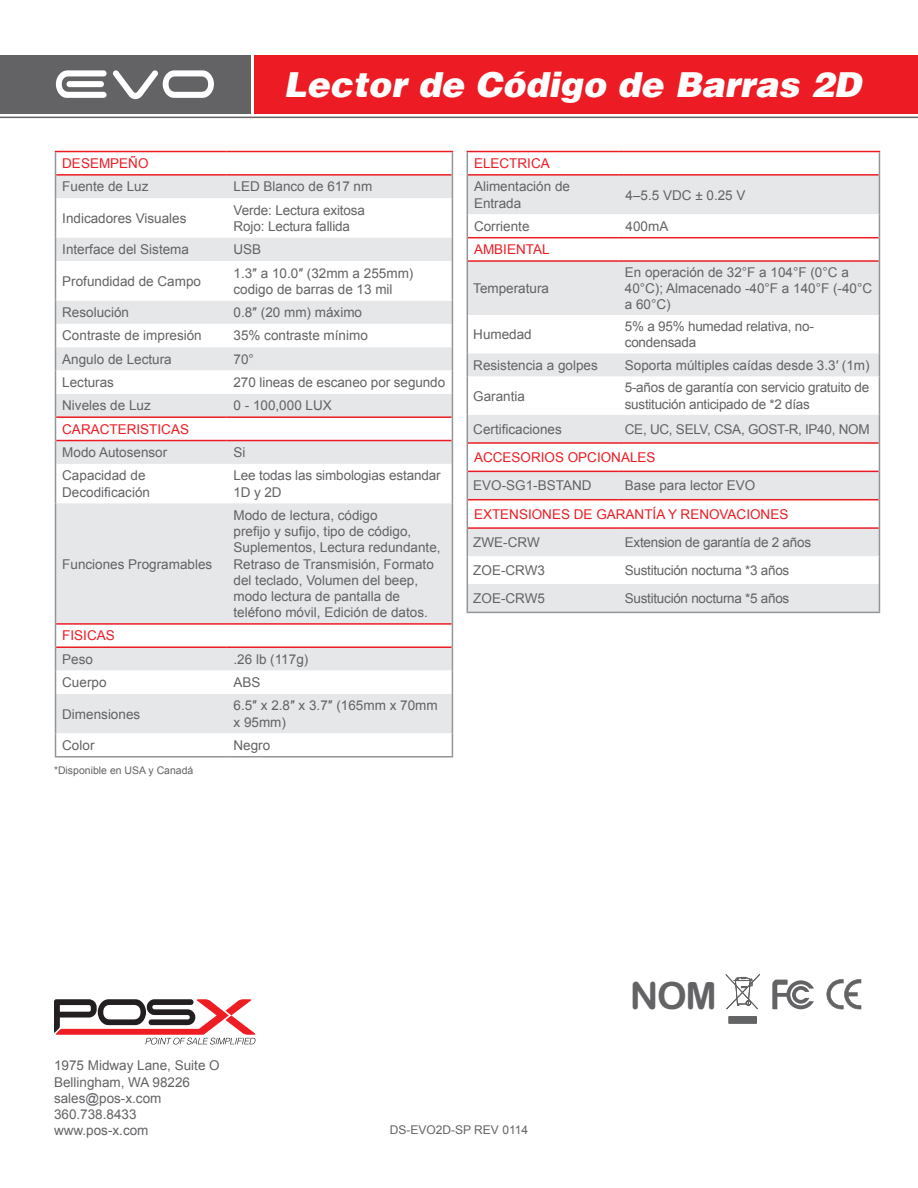
<style>
.page{position:relative;width:918px;height:1188px;background:#fff}
.page>*{position:absolute;margin:0;border:0;box-sizing:border-box;transform-origin:0 0}
.t1{font:37.65px "Arial Rounded MT Bold";color:#636366}
.t2{font:italic 900 34.5px "Switzerland";color:#fff}
.t3{font:13.5px/16.2px "Arial";color:#636366}
.t4{font:13.5px/16.2px "Arial";letter-spacing:-.02em;color:#636366}
.t5{font:13.5px "Arial";color:#ed1c24}
.t6{font:12px "Arial";color:#636366}
.t7{font:10.5px "Arial";color:#636366}
</style>
<div class="page">
<svg style="left:54px;top:999px;width:201px;height:46px"></svg>
<div style="left:0;top:55px;width:251px;height:58px;background:#636366"></div>
<div style="left:254px;top:55px;width:664px;height:58px;background:#ed1c24"></div>
<svg style="left:56px;top:70px;width:51px;height:28px"></svg>
<svg style="left:113px;top:70px;width:101px;height:29px"></svg>
<hr style="left:0;top:117px;width:918px;height:1px;background:#636366">
<svg style="left:772px;top:980px;width:42px;height:29px"></svg>
<svg style="left:826px;top:979px;width:35px;height:30px"></svg>
<svg style="left:726px;top:974px;width:34px;height:50px"></svg>
<svg style="left:56px;top:176px;width:396px;height:85px;fill:#e6e7e9"></svg>
<svg style="left:56px;top:261px;width:396px;height:495px;fill:#e6e7e9"></svg>
<hr style="left:55px;top:151px;width:172px;height:1px;background:#ed1c24">
<hr style="left:227px;top:151px;width:226px;height:1px;background:#ed1c24">
<hr style="left:56px;top:174px;width:171px;height:2px;background:#ed1c24">
<hr style="left:227px;top:174px;width:225px;height:2px;background:#ed1c24">
<hr style="left:55px;top:198px;width:1px;height:40px;background:#939598">
<svg style="left:55px;top:238px;width:1px;height:23px"></svg>
<hr style="left:55px;top:261px;width:1px;height:40px;background:#939598">
<hr style="left:55px;top:464px;width:1px;height:39px;background:#939598">
<hr style="left:55px;top:503px;width:1px;height:121px;background:#939598">
<svg style="left:55px;top:624px;width:1px;height:70px"></svg>
<hr style="left:55px;top:694px;width:1px;height:39px;background:#939598">
<hr style="left:56px;top:623px;width:171px;height:2px;background:#ed1c24">
<hr style="left:227px;top:623px;width:225px;height:2px;background:#ed1c24">
<hr style="left:56px;top:646px;width:171px;height:2px;background:#ed1c24">
<hr style="left:227px;top:646px;width:225px;height:2px;background:#ed1c24">
<hr style="left:56px;top:416px;width:171px;height:2px;background:#ed1c24">
<hr style="left:227px;top:416px;width:225px;height:2px;background:#ed1c24">
<hr style="left:56px;top:440px;width:171px;height:1px;background:#ed1c24">
<hr style="left:227px;top:440px;width:225px;height:1px;background:#ed1c24">
<svg style="left:55px;top:301px;width:1px;height:163px"></svg>
<svg style="left:55px;top:152px;width:1px;height:46px"></svg>
<svg style="left:452px;top:152px;width:1px;height:46px"></svg>
<hr style="left:452px;top:198px;width:1px;height:40px;background:#939598">
<svg style="left:452px;top:238px;width:1px;height:23px"></svg>
<hr style="left:452px;top:261px;width:1px;height:40px;background:#939598">
<svg style="left:452px;top:301px;width:1px;height:163px"></svg>
<hr style="left:452px;top:464px;width:1px;height:39px;background:#939598">
<hr style="left:452px;top:503px;width:1px;height:121px;background:#939598">
<svg style="left:452px;top:624px;width:1px;height:70px"></svg>
<hr style="left:452px;top:694px;width:1px;height:39px;background:#939598">
<svg style="left:55px;top:733px;width:1px;height:23px"></svg>
<svg style="left:452px;top:733px;width:1px;height:23px"></svg>
<hr style="left:55px;top:756px;width:172px;height:2px;background:#939598">
<hr style="left:227px;top:756px;width:226px;height:2px;background:#939598">
<div style="left:468px;top:176px;width:411px;height:436px;background:#e6e7e9"></div>
<svg style="left:468px;top:214px;width:411px;height:370px"></svg>
<hr style="left:467px;top:151px;width:152px;height:1px;background:#ed1c24">
<hr style="left:619px;top:151px;width:261px;height:1px;background:#ed1c24">
<hr style="left:468px;top:174px;width:151px;height:2px;background:#ed1c24">
<hr style="left:619px;top:174px;width:260px;height:2px;background:#ed1c24">
<hr style="left:468px;top:237px;width:151px;height:1px;background:#ed1c24">
<hr style="left:619px;top:237px;width:260px;height:1px;background:#ed1c24">
<hr style="left:468px;top:260px;width:151px;height:2px;background:#ed1c24">
<hr style="left:619px;top:260px;width:260px;height:2px;background:#ed1c24">
<hr style="left:468px;top:442px;width:151px;height:2px;background:#ed1c24">
<hr style="left:619px;top:442px;width:260px;height:2px;background:#ed1c24">
<hr style="left:468px;top:471px;width:151px;height:1px;background:#ed1c24">
<hr style="left:619px;top:471px;width:260px;height:1px;background:#ed1c24">
<hr style="left:468px;top:499px;width:151px;height:1px;background:#ed1c24">
<hr style="left:619px;top:499px;width:260px;height:1px;background:#ed1c24">
<hr style="left:468px;top:527px;width:151px;height:2px;background:#ed1c24">
<hr style="left:619px;top:527px;width:260px;height:2px;background:#ed1c24">
<svg style="left:467px;top:152px;width:1px;height:23px"></svg>
<svg style="left:879px;top:152px;width:1px;height:23px"></svg>
<hr style="left:467px;top:175px;width:1px;height:39px;background:#939598">
<hr style="left:879px;top:175px;width:1px;height:39px;background:#939598">
<svg style="left:467px;top:214px;width:1px;height:47px"></svg>
<svg style="left:879px;top:214px;width:1px;height:47px"></svg>
<hr style="left:467px;top:261px;width:1px;height:54px;background:#939598">
<hr style="left:879px;top:261px;width:1px;height:54px;background:#939598">
<hr style="left:467px;top:315px;width:1px;height:38px;background:#939598">
<hr style="left:879px;top:315px;width:1px;height:38px;background:#939598">
<svg style="left:467px;top:353px;width:1px;height:24px"></svg>
<svg style="left:879px;top:353px;width:1px;height:24px"></svg>
<hr style="left:467px;top:377px;width:1px;height:38px;background:#939598">
<hr style="left:879px;top:377px;width:1px;height:38px;background:#939598">
<svg style="left:467px;top:415px;width:1px;height:197px"></svg>
<svg style="left:879px;top:415px;width:1px;height:197px"></svg>
<hr style="left:467px;top:612px;width:152px;height:1px;background:#939598">
<hr style="left:619px;top:612px;width:261px;height:1px;background:#939598">
<p class="t2" style="left:284px;top:62px;width:579px">Lector de Código de Barras 2D</p>
<p class="t5" style="left:62px;top:155px;width:88px">DESEMPEÑO</p>
<p class="t3" style="left:62px;top:179px;width:88px">Fuente de Luz</p>
<p class="t3" style="left:234px;top:179px;width:140px">LED Blanco de 617 nm</p>
<p class="t3" style="left:62px;top:210px;width:126px">Indicadores Visuales</p>
<p class="t3" style="left:234px;top:202px;width:133px">Verde: Lectura exitosa</p>
<p class="t3" style="left:234px;top:218px;width:118px">Rojo: Lectura fallida</p>
<p class="t3" style="left:62px;top:242px;width:128px">Interface del Sistema</p>
<p class="t3" style="left:234px;top:242px;width:29px">USB</p>
<p class="t3" style="left:62px;top:273px;width:140px">Profundidad de Campo</p>
<p class="t3" style="left:234px;top:265px;width:181px">1.3″ a 10.0″ (32mm a 255mm) codigo de barras de 13 mil</p>
<p class="t3" style="left:62px;top:304px;width:68px">Resolución</p>
<p class="t3" style="left:234px;top:304px;width:130px">0.8″ (20 mm) máximo</p>
<p class="t3" style="left:62px;top:328px;width:141px">Contraste de impresión</p>
<p class="t3" style="left:234px;top:328px;width:136px">35% contraste mínimo</p>
<p class="t3" style="left:62px;top:351px;width:111px">Angulo de Lectura</p>
<p class="t3" style="left:234px;top:351px;width:22px">70°</p>
<p class="t3" style="left:62px;top:374px;width:53px">Lecturas</p>
<p class="t3" style="left:234px;top:374px;width:213px">270 lineas de escaneo por segundo</p>
<p class="t3" style="left:62px;top:398px;width:90px">Niveles de Luz</p>
<p class="t3" style="left:234px;top:398px;width:100px">0 - 100,000 LUX</p>
<p class="t5" style="left:62px;top:420px;width:128px">CARACTERISTICAS</p>
<p class="t3" style="left:62px;top:444px;width:107px">Modo Autosensor</p>
<p class="t3" style="left:234px;top:444px;width:14px">Si</p>
<p class="t3" style="left:62px;top:468px;width:85px">Capacidad de</p>
<p class="t3" style="left:62px;top:484px;width:89px">Decodificación</p>
<p class="t3" style="left:234px;top:468px;width:209px">Lee todas las simbologias estandar<br>1D y 2D</p>
<p class="t3" style="left:62px;top:556px;width:152px">Funciones Programables</p>
<p class="t3" style="left:234px;top:507px;width:209px">Modo de lectura, código<br>prefijo y sufijo, tipo de código,<br>Suplementos, Lectura redundante,<br>Retraso de Transmisión, Formato del teclado, Volumen del beep, modo lectura de pantalla de teléfono móvil, Edición de datos.</p>
<p class="t5" style="left:62px;top:627px;width:54px">FISICAS</p>
<p class="t3" style="left:62px;top:651px;width:32px">Peso</p>
<p class="t3" style="left:234px;top:651px;width:76px">.26 lb (117g)</p>
<p class="t3" style="left:62px;top:674px;width:46px">Cuerpo</p>
<p class="t3" style="left:234px;top:674px;width:29px">ABS</p>
<p class="t3" style="left:62px;top:706px;width:80px">Dimensiones</p>
<p class="t3" style="left:234px;top:698px;width:206px">6.5″ x 2.8″ x 3.7″ (165mm x 70mm x 95mm)</p>
<p class="t3" style="left:62px;top:737px;width:34px">Color</p>
<p class="t3" style="left:234px;top:737px;width:38px">Negro</p>
<p class="t7" style="left:54px;top:763px;width:141px">*Disponible en USA y Canadá</p>
<p class="t5" style="left:474px;top:155px;width:77px">ELECTRICA</p>
<p class="t3" style="left:474px;top:179px;width:98px">Alimentación de<br>Entrada</p>
<p class="t3" style="left:626px;top:187px;width:121px">4–5.5 VDC ± 0.25 V</p>
<p class="t3" style="left:474px;top:218px;width:57px">Corriente</p>
<p class="t3" style="left:626px;top:218px;width:44px">400mA</p>
<p class="t5" style="left:474px;top:241px;width:77px">AMBIENTAL</p>
<p class="t3" style="left:473px;top:280px;width:77px">Temperatura</p>
<p class="t3" style="left:625px;top:264px;width:249px">En operación de 32°F a 104°F (0°C a<br>40°C); Almacenado -40°F a 140°F (-40°C a 60°C)</p>
<p class="t3" style="left:473px;top:326px;width:60px">Humedad</p>
<p class="t3" style="left:625px;top:318px;width:191px">5% a 95% humedad relativa, no&shy;condensada</p>
<p class="t3" style="left:473px;top:357px;width:126px">Resistencia a golpes</p>
<p class="t3" style="left:625px;top:357px;width:246px">Soporta múltiples caídas desde 3.3′ (1m)</p>
<p class="t3" style="left:473px;top:388px;width:53px">Garantia</p>
<p class="t4" style="left:625px;top:380px;width:246px">5-años de garantía con servicio gratuito de sustitución anticipado de *2 días</p>
<p class="t3" style="left:473px;top:421px;width:90px">Certificaciones</p>
<p class="t4" style="left:625px;top:421px;width:246px">CE, UC, SELV, CSA, GOST-R, IP40, NOM</p>
<p class="t5" style="left:474px;top:449px;width:183px">ACCESORIOS OPCIONALES</p>
<p class="t3" style="left:473px;top:478px;width:120px">EVO-SG1-BSTAND</p>
<p class="t3" style="left:625px;top:478px;width:132px">Base para lector EVO</p>
<p class="t5" style="left:474px;top:505px;width:316px">EXTENSIONES DE GARANTÍA Y RENOVACIONES</p>
<p class="t3" style="left:473px;top:534px;width:68px">ZWE-CRW</p>
<p class="t4" style="left:625px;top:534px;width:188px">Extension de garantía de 2 años</p>
<p class="t3" style="left:473px;top:562px;width:73px">ZOE-CRW3</p>
<p class="t4" style="left:625px;top:562px;width:166px">Sustitución nocturna *3 años</p>
<p class="t3" style="left:473px;top:590px;width:73px">ZOE-CRW5</p>
<p class="t4" style="left:625px;top:590px;width:166px">Sustitución nocturna *5 años</p>
<p class="t1" style="left:630px;top:973px;width:88px">NOM</p>
<p class="t3" style="left:54px;top:1058px;width:167px">1975 Midway Lane, Suite O<br>Bellingham, WA 98226 sales@pos-x.com<br>360.738.8433 www.pos-x.com</p>
<p class="t6" style="left:390px;top:1122px;width:140px">DS-EVO2D-SP REV 0114</p>
</div>
